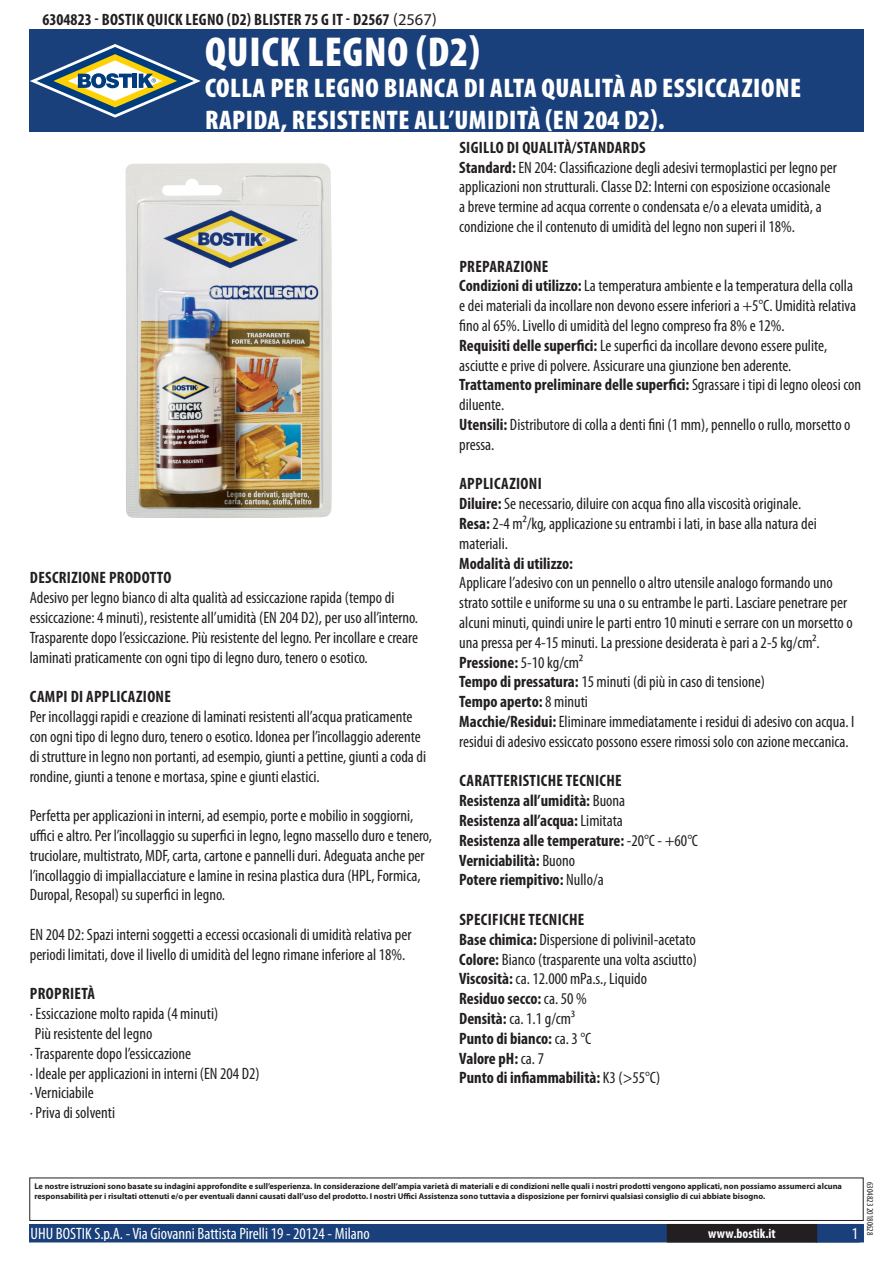
<style>
.page{position:relative;width:893px;height:1263px;background:#fff}
.page>*{position:absolute;margin:0;border:0;box-sizing:border-box;transform-origin:0 0}
.t1{font:900 condensed 42px "Myriad Pro";letter-spacing:.02em;color:#fff}
.t2{font:900 condensed 27px/32.4px "Myriad Pro";letter-spacing:.02em;color:#fff}
.t3{font:condensed 16.5px/19.8px "Myriad Pro";color:#231f20}
.t4{font:700 condensed 16.5px/19.8px "Myriad Pro";letter-spacing:.02em;color:#231f20}
.t5{font:condensed 16.5px "Myriad Pro";color:#fff}
.t6{font:700 condensed 13.5px "Myriad Pro";color:#fff}
.t7{font:condensed 9px "Myriad Pro";color:#231f20}
.t8{font:700 8.4px/10.1px "Myriad Pro";color:#231f20}
.s1{font-weight:400;font-stretch:normal}
.s2{font-weight:700}
.s3{font-weight:400}
</style>
<div class="page">
<div style="left:30px;top:1225px;width:833px;height:17px;background:#19407a"></div>
<div style="left:29px;top:1224px;width:835px;height:18px;border:2px solid #19407a"></div>
<div style="left:816px;top:1224px;width:44px;height:18px;border:2px solid #19407a"></div>
<div style="left:668px;top:1225px;width:148px;height:17px;background:#231f20"></div>
<div style="left:667px;top:1224px;width:150px;height:18px;border:2px solid #231f20"></div>
<div style="left:29px;top:1177px;width:835px;height:44px;border:1px solid #231f20"></div>
<div style="left:30px;top:30px;width:834px;height:102px;background:#19407a"></div>
<svg style="left:30px;top:44px;width:171px;height:74px"></svg>
<img style="left:125px;top:163px;width:207px;height:355px">
<p class="t4" style="left:43px;top:9px;width:396px">6304823 - Bostik Quick Legno (D2) Blister 75 g IT - D2567 <span class="s1">(2567)</span></p>
<h1 class="t1" style="left:205px;top:25px;width:276px">QUICK LEGNO (D2)</h1>
<h2 class="t2" style="left:205px;top:71px;width:598px">COLLA PER LEGNO BIANCA DI ALTA QUALITÀ AD ESSICCAZIONE<br>RAPIDA, RESISTENTE ALL’UMIDITÀ (EN 204 D2).</h2>
<p class="t4" style="left:30px;top:568px;width:143px">Descrizione prodotto</p>
<p class="t3" style="left:30px;top:588px;width:390px">Adesivo per legno bianco di alta qualità ad essiccazione rapida (tempo di essiccazione: 4 minuti), resistente all’umidità (EN 204 D2), per uso all’interno.<br>Trasparente dopo l’essiccazione. Più resistente del legno. Per incollare e creare laminati praticamente con ogni tipo di legno duro, tenero o esotico.</p>
<p class="t4" style="left:30px;top:686px;width:143px">Campi di applicazione</p>
<p class="t3" style="left:30px;top:706px;width:398px">Per incollaggi rapidi e creazione di laminati resistenti all’acqua praticamente con ogni tipo di legno duro, tenero o esotico. Idonea per l’incollaggio aderente di strutture in legno non portanti, ad esempio, giunti a pettine, giunti a coda di rondine, giunti a tenone e mortasa, spine e giunti elastici.</p>
<p class="t3" style="left:30px;top:805px;width:404px">Perfetta per applicazioni in interni, ad esempio, porte e mobilio in soggiorni, uffici e altro. Per l’incollaggio su superfici in legno, legno massello duro e tenero, truciolare, multistrato, MDF, carta, cartone e pannelli duri. Adeguata anche per l’incollaggio di impiallacciature e lamine in resina plastica dura (HPL, Formica, Duropal, Resopal) su superfici in legno.</p>
<p class="t3" style="left:30px;top:924px;width:383px">EN 204 D2: Spazi interni soggetti a eccessi occasionali di umidità relativa per periodi limitati, dove il livello di umidità del legno rimane inferiore al 18%.</p>
<p class="t4" style="left:30px;top:983px;width:67px">Proprietà</p>
<p class="t3" style="left:30px;top:1003px;width:190px">· Essiccazione molto rapida (4 minuti)</p>
<p class="t3" style="left:35px;top:1023px;width:119px">Più resistente del legno</p>
<p class="t3" style="left:30px;top:1043px;width:163px">· Trasparente dopo l’essiccazione</p>
<p class="t3" style="left:30px;top:1063px;width:231px">· Ideale per applicazioni in interni (EN 204 D2)</p>
<p class="t3" style="left:30px;top:1083px;width:66px">· Verniciabile</p>
<p class="t3" style="left:30px;top:1102px;width:87px">· Priva di solventi</p>
<p class="t3" style="left:459px;top:137px;width:379px"><span class="s2">Sigillo di qualità/Standards<br>Standard:</span> EN 204: Classificazione degli adesivi termoplastici per legno per applicazioni non strutturali. Classe D2: Interni con esposizione occasionale a breve termine ad acqua corrente o condensata e/o a elevata umidità, a condizione che il contenuto di umidità del legno non superi il 18%.</p>
<p class="t3" style="left:459px;top:256px;width:403px"><span class="s2">Preparazione<br>Condizioni di utilizzo:</span> La temperatura ambiente e la temperatura della colla e dei materiali da incollare non devono essere inferiori a +5°C. Umidità relativa fino al 65%. Livello di umidità del legno compreso fra 8% e 12%.<br><span class="s2">Requisiti delle superfici:</span> Le superfici da incollare devono essere pulite, asciutte e prive di polvere. Assicurare una giunzione ben aderente.<br><span class="s2">Trattamento preliminare delle superfici:</span> Sgrassare i tipi di legno oleosi con diluente.<br><span class="s2">Utensili:</span> Distributore di colla a denti fini (1 mm), pennello o rullo, morsetto o pressa.</p>
<p class="t4" style="left:459px;top:474px;width:9px">Appl</p>
<p class="t3" style="left:459px;top:474px;width:359px;text-indent:30px"><span class="s2">icazioni<br>Diluire:</span> Se necessario, diluire con acqua fino alla viscosità originale.<br><span class="s2">Resa:</span> 2-4 m²/kg, applicazione su entrambi i lati, in base alla natura dei materiali.</p>
<p class="t4" style="left:459px;top:553px;width:115px">Modalità di utilizzo:</p>
<p class="t3" style="left:459px;top:573px;width:397px">Applicare l’adesivo con un pennello o altro utensile analogo formando uno strato sottile e uniforme su una o su entrambe le parti. Lasciare penetrare per alcuni minuti, quindi unire le parti entro 10 minuti e serrare con un morsetto o una pressa per 4-15 minuti. La pressione desiderata è pari a 2-5 kg/cm².<br><span class="s2">Pressione:</span> 5-10 kg/cm²<br><span class="s2">Tempo di pressatura:</span> 15 minuti (di più in caso di tensione)<br><span class="s2">Tempo aperto:</span> 8 minuti<br><span class="s2">Macchie/Residui:</span> Eliminare immediatamente i residui di adesivo con acqua. I residui di adesivo essiccato possono essere rimossi solo con azione meccanica.</p>
<p class="t4" style="left:459px;top:771px;width:240px">Caratteristiche Tecniche<br>Resistenza all’umidità: <span class="s3">Buona<br></span>Resistenza all’acqua: <span class="s3">Limitata<br></span>Resistenza alle temperature: <span class="s3">-20°C - +60°C<br></span>Verniciabilità: <span class="s3">Buono<br></span>Potere riempitivo: <span class="s3">Nullo/a</span></p>
<p class="t3" style="left:459px;top:909px;width:239px"><span class="s2">Specifiche tecniche<br>Base chimica:</span> Dispersione di polivinil-acetato<br><span class="s2">Colore:</span> Bianco (trasparente una volta asciutto)<br><span class="s2">Viscosità:</span> ca. 12.000 mPa.s., Liquido<br><span class="s2">Residuo secco:</span> ca. 50 %<br><span class="s2">Densità:</span> ca. 1.1 g/cm³<br><span class="s2">Punto di bianco:</span> ca. 3 °C<br><span class="s2">Valore pH:</span> ca. 7<br><span class="s2">Punto di infiammabilità:</span> K3 (&gt;55°C)</p>
<p class="t8" style="left:34px;top:1181px;width:809px">Le nostre istruzioni sono basate su indagini approfondite e sull’esperienza. In considerazione dell’ampia varietà di materiali e di condizioni nelle quali i nostri prodotti vengono applicati, non possiamo assumerci alcuna responsabilità per i risultati ottenuti e/o per eventuali danni causati dall’uso del prodotto. I nostri Uffici Assistenza sono tuttavia a disposizione per fornirvi qualsiasi consiglio di cui abbiate bisogno.</p>
<p class="t5" style="left:31px;top:1224px;width:341px">UHU BOSTIK S.p.A. - Via Giovanni Battista Pirelli 19 - 20124 - Milano</p>
<p class="t6" style="left:708px;top:1225px;width:69px">www.bostik.it</p>
<p class="t5" style="left:852px;top:1224px;width:8px">1</p>
<p class="t7" style="left:875px;top:1182px;width:55px;rotate:90deg">6304823 20180628</p>
</div>
